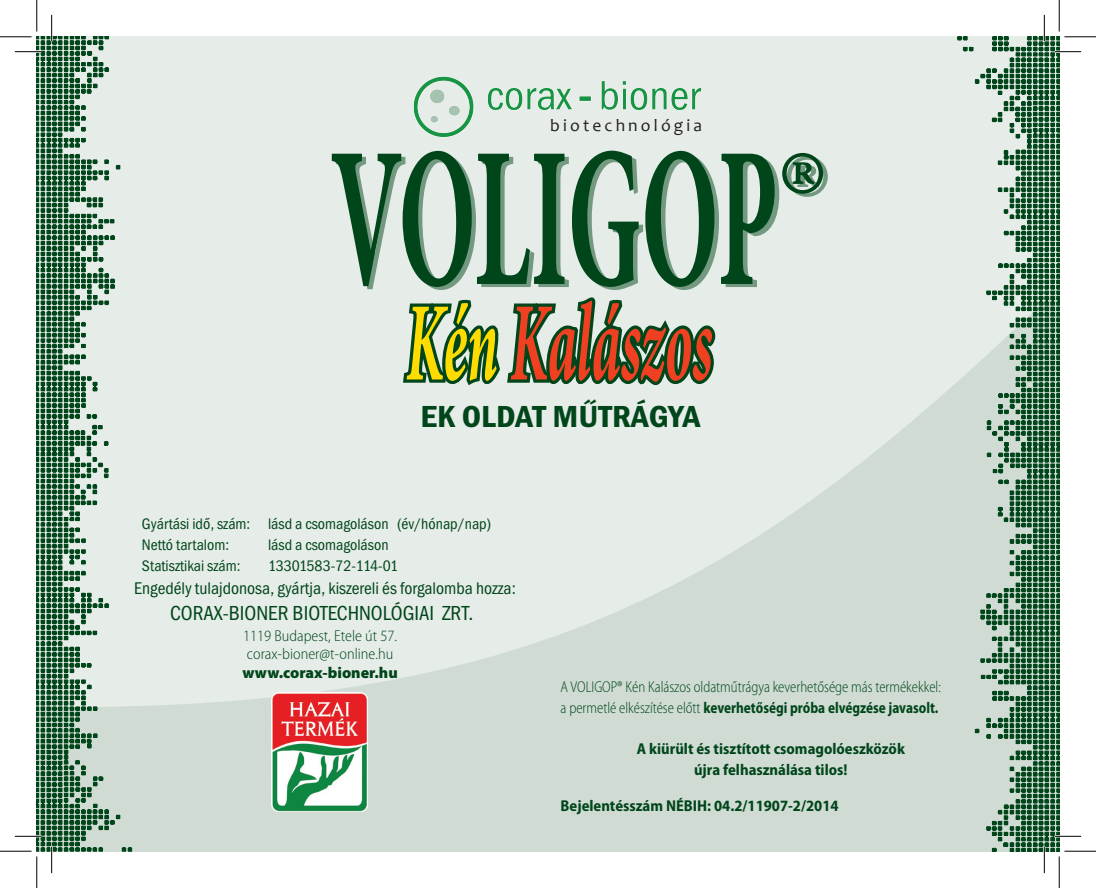
<style>
.page{position:relative;width:1096px;height:888px;background:#fff}
.page>*{position:absolute;margin:0;border:0;box-sizing:border-box;transform-origin:0 0}
.t1{font:700 200.2px "Minion Pro";letter-spacing:-.01em;color:#00461a;scale:.51 1}
.t2{font:italic 700 112px "Minion Pro";letter-spacing:.005em;color:#ef4022;scale:.5 1}
.t3{font:31.5px "Franklin Gothic Con Dem";color:#00461a;scale:1.1 1}
.t4{font:21px "Franklin Gothic Con Reg";color:#00461a}
.t5{font:17.5px "Franklin Gothic Con Reg";color:#00461a}
.t6{font:17.5px "Candara";letter-spacing:.18em;color:#231f20}
.t7{font:300 semi-condensed 15.75px/21px "Myriad Pro";color:#00461a;scale:.9 1}
.t8{font:700 semi-condensed 15.75px/21px "Myriad Pro";color:#00461a;text-align:center}
.t9{font:15.75px/21px "Franklin Gothic Con Reg";color:#00461a}
.t10{font:300 semi-condensed 15.75px/18.9px "Myriad Pro";color:#00461a}
.t11{font:900 15.75px "Myriad Pro";color:#00461a}
.t12{font:15.75px "Franklin Gothic Con Reg";letter-spacing:-.025em;color:#00461a}
.s1{font-size:154px}
.s2{color:#ffdc01}
.s3{font-weight:700}
</style>
<div class="page">
<div style="left:37px;top:37px;width:1022px;height:813px;background:#e6ece8"></div>
<svg style="left:173px;top:413px;width:749px;height:437px;fill:#cfdbd3"></svg>
<img style="left:37px;top:37px;width:136px;height:813px">
<img style="left:922px;top:37px;width:137px;height:813px">
<svg style="left:403px;top:297px;width:313px;height:89px"></svg>
<img style="left:414px;top:76px;width:287px;height:61px">
<img style="left:271px;top:692px;width:96px;height:119px">
<hr style="left:15px;top:51px;width:26px;height:2px;background:#fff">
<hr style="left:1054px;top:51px;width:27px;height:2px;background:#fff">
<hr style="left:15px;top:834px;width:26px;height:3px;background:#fff">
<hr style="left:1054px;top:834px;width:27px;height:3px;background:#fff">
<hr style="left:51px;top:15px;width:2px;height:26px;background:#fff">
<hr style="left:51px;top:846px;width:2px;height:26px;background:#fff">
<hr style="left:1043px;top:15px;width:2px;height:26px;background:#fff">
<hr style="left:1043px;top:846px;width:2px;height:26px;background:#fff">
<svg style="left:15px;top:51px;width:26px;height:1px"></svg>
<svg style="left:1054px;top:51px;width:27px;height:1px"></svg>
<svg style="left:15px;top:835px;width:26px;height:1px"></svg>
<svg style="left:1054px;top:835px;width:27px;height:1px"></svg>
<svg style="left:51px;top:15px;width:1px;height:26px"></svg>
<svg style="left:51px;top:846px;width:1px;height:26px"></svg>
<svg style="left:1043px;top:15px;width:1px;height:26px"></svg>
<svg style="left:1043px;top:846px;width:1px;height:26px"></svg>
<hr style="left:0;top:36px;width:32px;height:1px;background:#000">
<hr style="left:1064px;top:36px;width:31px;height:1px;background:#000">
<hr style="left:0;top:850px;width:32px;height:1px;background:#000">
<hr style="left:1064px;top:850px;width:31px;height:1px;background:#000">
<hr style="left:36px;top:0;width:1px;height:32px;background:#000">
<hr style="left:36px;top:856px;width:1px;height:31px;background:#000">
<hr style="left:1058px;top:0;width:1px;height:32px;background:#000">
<hr style="left:1058px;top:856px;width:1px;height:31px;background:#000">
<p class="t6" style="left:550px;top:115px;width:153px">biotechnológia</p>
<h1 class="t1" style="left:334px;top:82px;width:976px">VOLIGOP<span class="s1">®</span></h1>
<h2 class="t2" style="left:406px;top:264px;width:614px"><span class="s2">Kén</span> Kalászos</h2>
<h3 class="t3" style="left:420px;top:398px;width:256px">EK OLDAT MŰTRÁGYA</h3>
<p class="t9" style="left:142px;top:513px;width:350px">Gyártási idő, szám: lásd a csomagoláson (év/hónap/nap)<br>Nettó tartalom:</p>
<p class="t9" style="left:268px;top:534px;width:122px">lásd a csomagoláson</p>
<p class="t9" style="left:142px;top:555px;width:100px">Statisztikai szám:</p>
<p class="t12" style="left:268px;top:556px;width:132px">13301583-72-114-01</p>
<p class="t5" style="left:134px;top:578px;width:383px">Engedély tulajdonosa, gyártja, kiszereli és forgalomba hozza:</p>
<h3 class="t4" style="left:170px;top:601px;width:305px">CORAX-BIONER BIOTECHNOLÓGIAI ZRT.</h3>
<p class="t10" style="left:243px;top:625px;width:156px">1119 Budapest, Etele út 57. corax-bioner@t-online.hu</p>
<p class="t11" style="left:242px;top:663px;width:157px">www.corax-bioner.hu</p>
<p class="t7" style="left:560px;top:676px;width:424px">A VOLIGOP® Kén Kalászos oldatműtrágya keverhetősége más termékekkel: a permetlé elkészítése előtt <span class="s3">keverhetőségi próba elvégzése javasolt.</span></p>
<p class="t8" style="left:636px;top:738px;width:270px">A kiürült és tisztított csomagolóeszközök újra felhasználása tilos!</p>
<p class="t8" style="left:560px;top:795px;width:279px">Bejelentésszám NÉBIH: 04.2/11907-2/2014</p>
</div>
